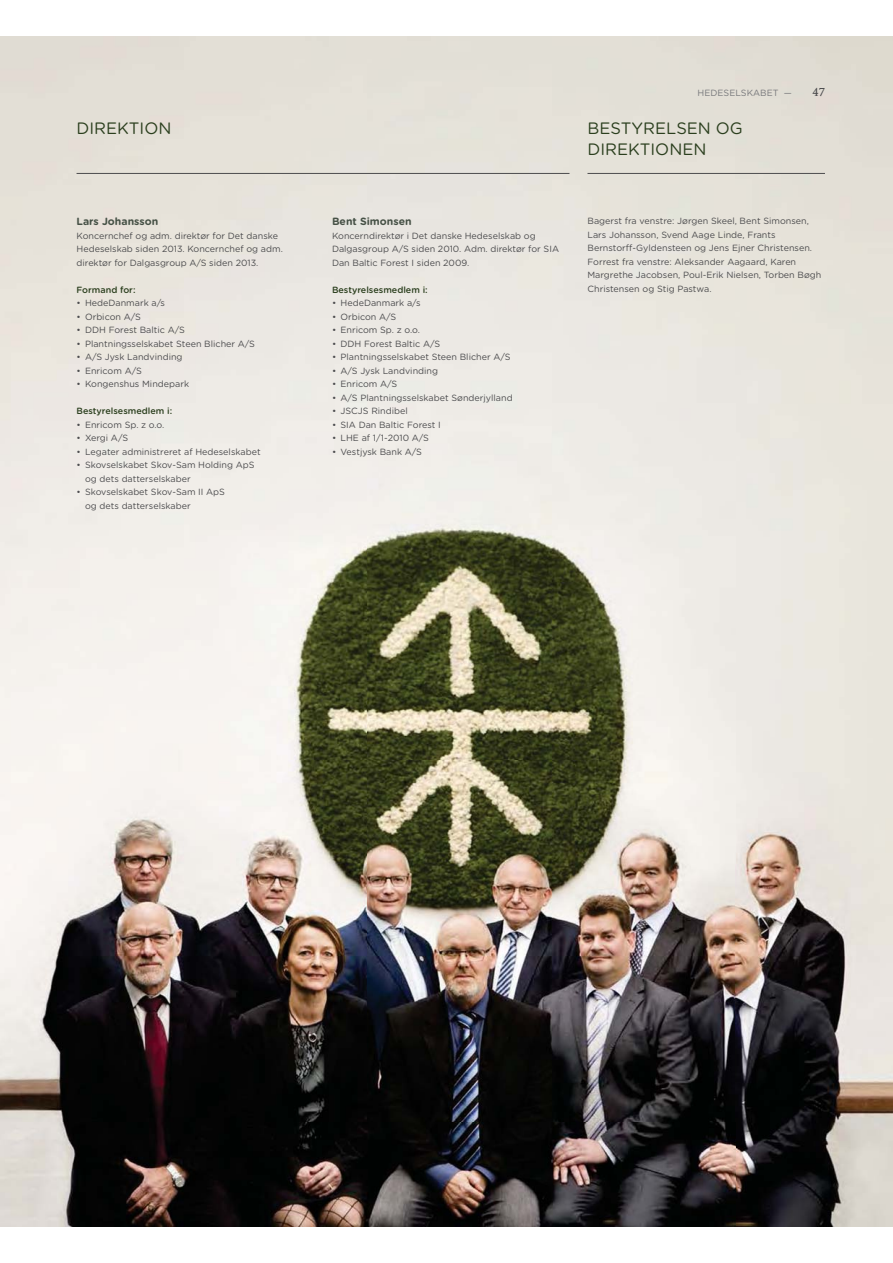
<style>
.page{position:relative;width:893px;height:1263px;background:#fff}
.page>*{position:absolute;margin:0;border:0;box-sizing:border-box;transform-origin:0 0}
.t1{font:16.5px/21px "Gotham Rounded";color:#2b3f1e}
.t2{font:500 12px "Foundry Old Style";color:#4c4c4e}
.t3{font:700 10.5px "Gotham Rounded";color:#465146}
.t4{font:9px/13.5px "Gotham Rounded";color:#4c4c4e}
.t5{font:500 9px "Gotham Rounded";color:#2b3f1e}
.t6{font:9px "Gotham Rounded";color:#77787b}
</style>
<div class="page">
<img style="left:0;top:36px;width:892px;height:1190px">
<hr style="left:77px;top:173px;width:492px;height:1px;background:#4c4c4e">
<hr style="left:587px;top:173px;width:238px;height:1px;background:#4c4c4e">
<p class="t6" style="left:697px;top:89px;width:96px">HEDESELSKABET —</p>
<h2 class="t2" style="left:812px;top:85px;width:14px">47</h2>
<h1 class="t1" style="left:77px;top:119px;width:96px">DIREKTION</h1>
<h1 class="t1" style="left:587px;top:119px;width:157px">BESTYRELSEN OG<br>DIREKTIONEN</h1>
<p class="t3" style="left:77px;top:218px;width:83px">Lars Johansson</p>
<p class="t4" style="left:77px;top:230px;width:208px">Koncernchef og adm. direktør for Det danske<br>Hedeselskab siden 2013. Koncernchef og adm. direktør for Dalgasgroup A/S siden 2013.</p>
<p class="t5" style="left:77px;top:286px;width:60px">Formand for:</p>
<p class="t4" style="left:77px;top:297px;width:90px">• HedeDanmark a/s</p>
<p class="t4" style="left:77px;top:311px;width:66px">• Orbicon A/S</p>
<p class="t4" style="left:77px;top:324px;width:110px">• DDH Forest Baltic A/S</p>
<p class="t4" style="left:77px;top:338px;width:180px">• Plantningsselskabet Steen Blicher A/S</p>
<p class="t4" style="left:77px;top:351px;width:108px">• A/S Jysk Landvinding</p>
<p class="t4" style="left:77px;top:365px;width:67px">• Enricom A/S</p>
<p class="t4" style="left:77px;top:378px;width:114px">• Kongenshus Mindepark</p>
<p class="t5" style="left:77px;top:408px;width:97px">Bestyrelsesmedlem i:</p>
<p class="t4" style="left:77px;top:419px;width:89px">• Enricom Sp. z o.o.</p>
<p class="t4" style="left:77px;top:432px;width:53px">• Xergi A/S</p>
<p class="t4" style="left:77px;top:446px;width:186px">• Legater administreret af Hedeselskabet</p>
<p class="t4" style="left:85px;top:459px;width:171px;text-indent:-9px">• Skovselskabet Skov-Sam Holding ApS og dets datterselskaber</p>
<p class="t4" style="left:85px;top:486px;width:141px;text-indent:-9px">• Skovselskabet Skov-Sam II ApS og dets datterselskaber</p>
<p class="t3" style="left:332px;top:218px;width:81px">Bent Simonsen</p>
<p class="t4" style="left:332px;top:230px;width:228px">Koncerndirektør i Det danske Hedeselskab og<br>Dalgasgroup A/S siden 2010. Adm. direktør for SIA<br>Dan Baltic Forest I siden 2009.</p>
<p class="t5" style="left:332px;top:286px;width:97px">Bestyrelsesmedlem i:</p>
<p class="t4" style="left:332px;top:297px;width:90px">• HedeDanmark a/s</p>
<p class="t4" style="left:332px;top:311px;width:66px">• Orbicon A/S</p>
<p class="t4" style="left:332px;top:324px;width:89px">• Enricom Sp. z o.o.</p>
<p class="t4" style="left:332px;top:338px;width:110px">• DDH Forest Baltic A/S</p>
<p class="t4" style="left:332px;top:351px;width:180px">• Plantningsselskabet Steen Blicher A/S</p>
<p class="t4" style="left:332px;top:365px;width:108px">• A/S Jysk Landvinding</p>
<p class="t4" style="left:332px;top:378px;width:67px">• Enricom A/S</p>
<p class="t4" style="left:332px;top:392px;width:182px">• A/S Plantningsselskabet Sønderjylland</p>
<p class="t4" style="left:332px;top:405px;width:77px">• JSCJS Rindibel</p>
<p class="t4" style="left:332px;top:419px;width:110px">• SIA Dan Baltic Forest I</p>
<p class="t4" style="left:332px;top:432px;width:98px">• LHE af 1/1-2010 A/S</p>
<p class="t4" style="left:332px;top:446px;width:91px">• Vestjysk Bank A/S</p>
<p class="t4" style="left:587px;top:215px;width:235px">Bagerst fra venstre: Jørgen Skeel, Bent Simonsen, Lars Johansson, Svend Aage Linde, Frants Bernstorff-Gyldensteen og Jens Ejner Christensen.<br>Forrest fra venstre: Aleksander Aagaard, Karen Margrethe Jacobsen, Poul-Erik Nielsen, Torben Bøgh Christensen og Stig Pastwa.</p>
</div>
